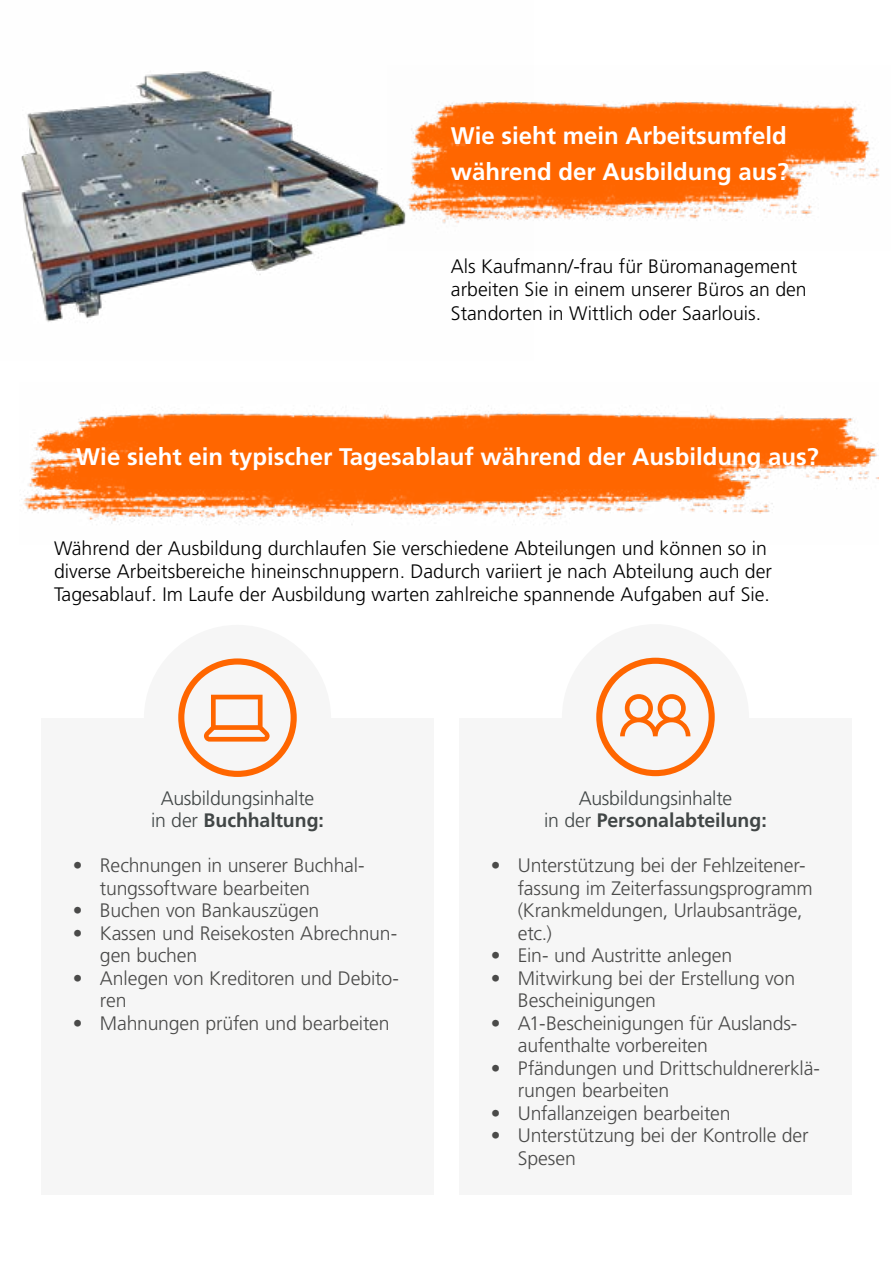
<style>
.page{position:relative;width:893px;height:1263px;background:#fff}
.page>*{position:absolute;margin:0;border:0;box-sizing:border-box;transform-origin:0 0}
.t1{font:700 24px/36px "Frutiger LT Pro";color:#fff}
.t2{font:300 19.5px/22.5px "Frutiger LT Pro";letter-spacing:-.01em;color:#4a4a49}
.t3{font:300 19.5px/23.4px "Frutiger LT Pro";color:#000}
.t4{font:300 19.5px/22.5px "Frutiger LT Pro";letter-spacing:-.015em;color:#414646;text-align:center}
.s1{font-weight:700}
</style>
<div class="page">
<img style="left:21px;top:71px;width:366px;height:252px">
<div style="left:41px;top:718px;width:393px;height:477px;background:#f6f6f6"></div>
<div style="left:459px;top:718px;width:393px;height:477px;background:#f6f6f6"></div>
<div style="left:144px;top:625px;width:187px;height:187px;background:#f6f6f6;border-radius:50%"></div>
<div style="left:178px;top:658px;width:119px;height:119px;border:6px solid #f60;border-radius:50%"></div>
<div style="left:562px;top:624px;width:187px;height:187px;background:#f6f6f6;border-radius:50%"></div>
<div style="left:596px;top:658px;width:119px;height:118px;border:6px solid #f60;border-radius:50%"></div>
<img style="left:387px;top:101px;width:492px;height:127px">
<img style="left:24px;top:407px;width:855px;height:118px">
<p class="t1" style="left:451px;top:118px;width:340px">Wie sieht mein Arbeitsumfeld während der Ausbildung aus?</p>
<p class="t3" style="left:451px;top:254px;width:357px">Als Kaufmann/-frau für Büromanagement arbeiten Sie in einem unserer Büros an den<br>Standorten in Wittlich oder Saarlouis.</p>
<p class="t1" style="left:76px;top:439px;width:744px">Wie sieht ein typischer Tagesablauf während der Ausbildung aus?</p>
<p class="t3" style="left:54px;top:536px;width:720px">Während der Ausbildung durchlaufen Sie verschiedene Abteilungen und können so in diverse Arbeitsbereiche hineinschnuppern. Dadurch variiert je nach Abteilung auch der<br>Tagesablauf. Im Laufe der Ausbildung warten zahlreiche spannende Aufgaben auf Sie.</p>
<p class="t4" style="left:151px;top:787px;width:174px">Ausbildungsinhalte in der <span class="s1">Buchhaltung:</span></p>
<p class="t2" style="left:100px;top:854px;width:266px;text-indent:-27px">• Rechnungen in unserer Buchhal&shy;tungssoftware bearbeiten</p>
<p class="t2" style="left:73px;top:899px;width:248px">• Buchen von Bankauszügen</p>
<p class="t2" style="left:100px;top:922px;width:299px;text-indent:-27px">• Kassen und Reisekosten Abrechnun&shy;gen buchen</p>
<p class="t2" style="left:100px;top:967px;width:301px;text-indent:-27px">• Anlegen von Kreditoren und Debito&shy;ren</p>
<p class="t2" style="left:73px;top:1012px;width:318px">• Mahnungen prüfen und bearbeiten</p>
<p class="t4" style="left:544px;top:787px;width:224px">Ausbildungsinhalte<br>in der <span class="s1">Personalabteilung:</span></p>
<p class="t2" style="left:518px;top:854px;width:296px;text-indent:-27px">• Unterstützung bei der Fehlzeitener&shy;fassung im Zeiterfassungsprogramm (Krankmeldungen, Urlaubsanträge, etc.)</p>
<p class="t2" style="left:491px;top:944px;width:243px">• Ein- und Austritte anlegen</p>
<p class="t2" style="left:518px;top:967px;width:279px;text-indent:-27px">• Mitwirkung bei der Erstellung von<br>Bescheinigungen</p>
<p class="t2" style="left:518px;top:1012px;width:281px;text-indent:-27px">• A1-Bescheinigungen für Auslands&shy;aufenthalte vorbereiten</p>
<p class="t2" style="left:518px;top:1057px;width:304px;text-indent:-27px">• Pfändungen und Drittschuldnererklä&shy;rungen bearbeiten</p>
<p class="t2" style="left:491px;top:1102px;width:241px">• Unfallanzeigen bearbeiten</p>
<p class="t2" style="left:518px;top:1124px;width:292px;text-indent:-27px">• Unterstützung bei der Kontrolle der<br>Spesen</p>
</div>
